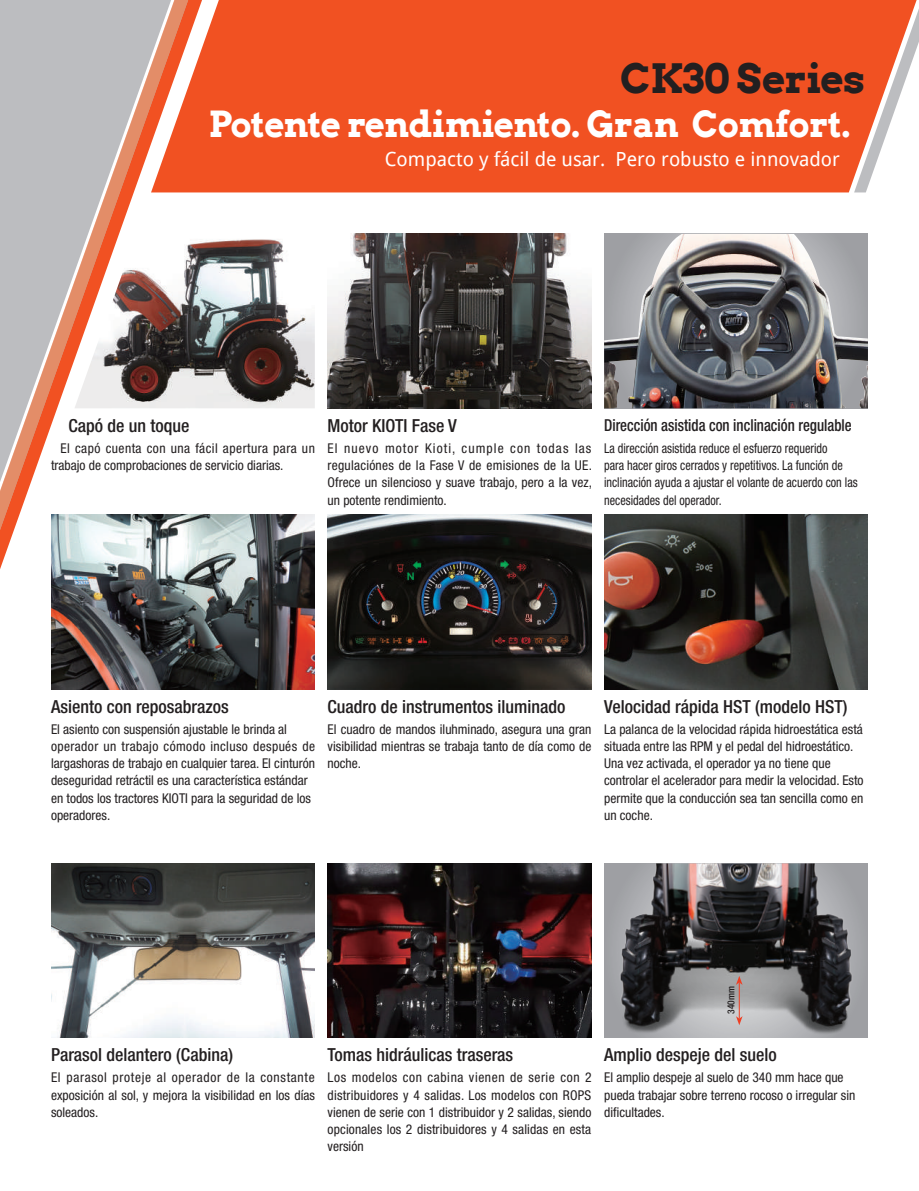
<style>
.page{position:relative;width:919px;height:1191px;background:#fff}
.page>*{position:absolute;margin:0;border:0;box-sizing:border-box;transform-origin:0 0}
.t1{font:700 40.5px "Arvo";letter-spacing:-.01em;color:#231f20}
.t2{font:700 36px "Arvo";letter-spacing:-.015em;color:#fff}
.t3{font:19.5px "Droid Sans";color:#fff}
.t4{font:500 condensed 18px "Helvetica Neue LT Std";color:#231f20}
.t5{font:500 condensed 16.5px "Helvetica Neue LT Std";color:#231f20;scale:.9 1}
.t6{font:condensed 13.5px/17.2px "Helvetica Neue LT Std";color:#231f20;text-align:justify}
.t7{font:condensed 13.5px/17.2px "Helvetica Neue LT Std";color:#231f20;scale:.9 1}
.t8{font:500 condensed 9.75px "Helvetica Neue";letter-spacing:.005em;color:#231f20}
</style>
<div class="page">
<svg style="left:0;top:0;width:193px;height:1038px"></svg>
<div style="left:151px;top:0;width:765px;height:192px;background:#f15122"></div>
<svg style="left:854px;top:8px;width:64px;height:184px"></svg>
<img style="left:604px;top:234px;width:263px;height:174px">
<img style="left:327px;top:234px;width:264px;height:174px">
<img style="left:327px;top:514px;width:264px;height:175px">
<img style="left:74px;top:234px;width:241px;height:174px">
<img style="left:604px;top:514px;width:263px;height:175px">
<img style="left:604px;top:863px;width:263px;height:174px">
<hr style="left:739px;top:982px;width:1px;height:36px;background:#ef3e22">
<svg style="left:736px;top:975px;width:6px;height:10px"></svg>
<svg style="left:736px;top:1016px;width:6px;height:9px"></svg>
<img style="left:327px;top:863px;width:264px;height:174px">
<img style="left:51px;top:514px;width:264px;height:175px">
<img style="left:51px;top:863px;width:264px;height:174px">
<h1 class="t1" style="left:620px;top:55px;width:247px">CK30 Series</h1>
<h2 class="t2" style="left:209px;top:104px;width:643px">Potente rendimiento. Gran Comfort.</h2>
<h3 class="t3" style="left:385px;top:148px;width:456px">Compacto y fácil de usar. Pero robusto e innovador</h3>
<h3 class="t4" style="left:68px;top:415px;width:122px">Capó de un toque</h3>
<p class="t6" style="left:51px;top:439px;width:265px;text-indent:9px">El capó cuenta con una fácil apertura para un trabajo de comprobaciones de servicio diarias.</p>
<h3 class="t4" style="left:327px;top:415px;width:131px">Motor KIOTI Fase V</h3>
<p class="t6" style="left:327px;top:439px;width:266px">El nuevo motor Kioti, cumple con todas las regulaciónes de la Fase V de emisiones de la UE.<br>Ofrece un silencioso y suave trabajo, pero a la vez, un potente rendimiento.</p>
<p class="t5" style="left:604px;top:415px;width:276px">Dirección asistida con inclinación regulable</p>
<p class="t7" style="left:604px;top:439px;width:283px">La dirección asistida reduce el esfuerzo requerido<br>para hacer giros cerrados y repetitivos. La función de inclinación ayuda a ajustar el volante de acuerdo con las necesidades del operador.</p>
<h3 class="t4" style="left:51px;top:695px;width:179px">Asiento con reposabrazos</h3>
<p class="t6" style="left:51px;top:720px;width:265px;text-align:left">El asiento con suspensión ajustable le brinda al operador un trabajo cómodo incluso después de largashoras de trabajo en cualquier tarea. El cinturón deseguridad retráctil es una característica estándar en todos los tractores KIOTI para la seguridad de los operadores.</p>
<h3 class="t4" style="left:327px;top:695px;width:239px">Cuadro de instrumentos iluminado</h3>
<p class="t6" style="left:327px;top:720px;width:265px">El cuadro de mandos iluhminado, asegura una gran visibilidad mientras se trabaja tanto de día como de noche.</p>
<h3 class="t4" style="left:604px;top:695px;width:245px">Velocidad rápida HST (modelo HST)</h3>
<p class="t6" style="left:604px;top:720px;width:261px;text-align:left">La palanca de la velocidad rápida hidroestática está situada entre las RPM y el pedal del hidroestático.<br>Una vez activada, el operador ya no tiene que controlar el acelerador para medir la velocidad. Esto permite que la conducción sea tan sencilla como en un coche.</p>
<p class="t8" style="left:725px;top:1013px;width:29px;rotate:-90deg">340mm</p>
<h3 class="t4" style="left:51px;top:1044px;width:183px">Parasol delantero (Cabina)</h3>
<p class="t6" style="left:51px;top:1068px;width:265px">El parasol proteje al operador de la constante exposición al sol, y mejora la visibilidad en los días soleados.</p>
<h3 class="t4" style="left:327px;top:1044px;width:187px">Tomas hidráulicas traseras</h3>
<p class="t6" style="left:327px;top:1068px;width:265px">Los modelos con cabina vienen de serie con 2 distribuidores y 4 salidas. Los modelos con ROPS vienen de serie con 1 distribuidor y 2 salidas, siendo opcionales los 2 distribuidores y 4 salidas en esta versión</p>
<h3 class="t4" style="left:604px;top:1044px;width:174px">Amplio despeje del suelo</h3>
<p class="t6" style="left:604px;top:1068px;width:253px;text-align:left">El amplio despeje al suelo de 340 mm hace que pueda trabajar sobre terreno rocoso o irregular sin dificultades.</p>
</div>
